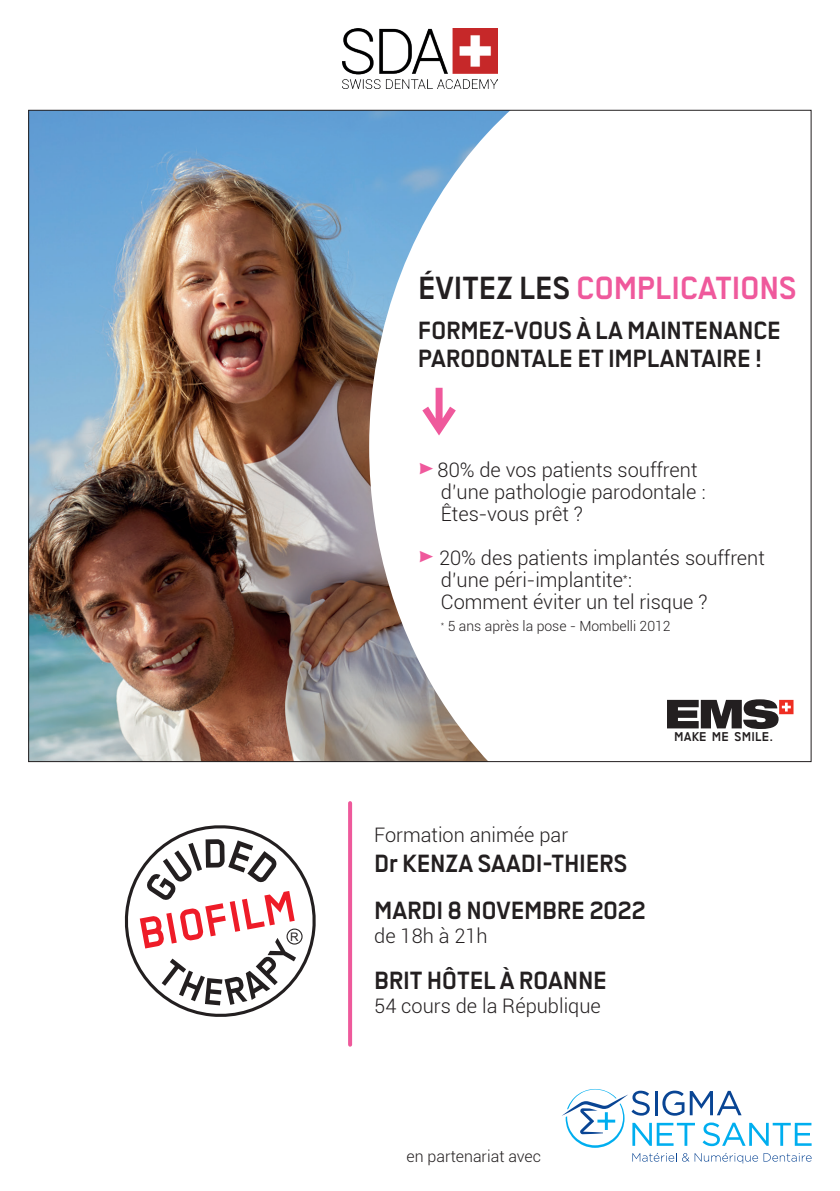
<style>
.page{position:relative;width:840px;height:1191px;background:#fff}
.page>*{position:absolute;margin:0;border:0;box-sizing:border-box;transform-origin:0 0}
.t1{font:700 67.2px "Transbold Neue Euro";color:#ef599c}
.t2{font:700 36px "Transbold Neue Euro";letter-spacing:.01em;color:#ef599c}
.t3{font:700 28px/28px "Transbold Neue Euro";letter-spacing:.01em;color:#231f20}
.t4{font:300 20px/22px "Roboto";color:#231f20}
.t5{font:300 16px "Roboto";color:#231f20}
.t6{font:14.4px "TRANS Bold";color:#231f20}
.t7{font:300 14px "Roboto";color:#231f20}
.t8{font:11.8px "Arial";color:#231f20}
.s1{color:#231f20}
.s2{font-family:"Transbold Neue Euro";font-weight:700;font-size:28px;color:#ef599c}
</style>
<div class="page">
<img style="left:30px;top:112px;width:339px;height:648px">
<svg style="left:369px;top:28px;width:443px;height:735px"></svg>
<img style="left:342px;top:28px;width:155px;height:61px">
<svg style="left:125px;top:825px;width:190px;height:192px"></svg>
<div style="left:287px;top:929px;width:15px;height:15px;background:#fff;border-radius:50%"></div>
<div style="left:286px;top:928px;width:16px;height:16px;border:1px solid #231f20;border-radius:50%"></div>
<svg style="left:348px;top:803px;width:4px;height:241px"></svg>
<svg style="left:666px;top:699px;width:127px;height:30px"></svg>
<svg style="left:562px;top:1089px;width:249px;height:74px"></svg>
<p class="t8" style="left:290px;top:928px;width:10px">R</p>
<h2 class="t2" style="left:418px;top:269px;width:379px"><span class="s1">ÉVITEZ LES</span> COMPLICATIONS</h2>
<h3 class="t3" style="left:418px;top:316px;width:364px">FORMEZ-VOUS À LA MAINTENANCE<br>PARODONTALE ET IMPLANTAIRE !</h3>
<h1 class="t1" style="left:477px;top:386px;width:52px;rotate:90deg">→</h1>
<p class="t4" style="left:440px;top:458px;width:266px;text-indent:-23px"><span class="s2">•</span> 80% de vos patients souffrent d’une pathologie parodontale :<br>Êtes-vous prêt ?</p>
<p class="t4" style="left:440px;top:546px;width:325px;text-indent:-23px"><span class="s2">•</span> 20% des patients implantés souffrent d’une péri-implantite<sup>*</sup>:<br>Comment éviter un tel risque ?</p>
<p class="t7" style="left:440px;top:616px;width:231px"><sup>*</sup> 5 ans après la pose - Mombelli 2012</p>
<p class="t6" style="left:674px;top:728px;width:100px">MAKE ME SMILE.</p>
<p class="t4" style="left:374px;top:823px;width:195px">Formation animée par</p>
<h3 class="t3" style="left:374px;top:840px;width:273px;line-height:46.6px">Dr KENZA SAADI-THIERS<br>MARDI 8 NOVEMBRE 2022</h3>
<p class="t4" style="left:374px;top:924px;width:115px">de 18h à 21h</p>
<h3 class="t3" style="left:374px;top:967px;width:233px">BRIT HÔTEL À ROANNE</h3>
<p class="t4" style="left:374px;top:994px;width:228px">54 cours de la République</p>
<p class="t5" style="left:406px;top:1145px;width:136px">en partenariat avec</p>
</div>
